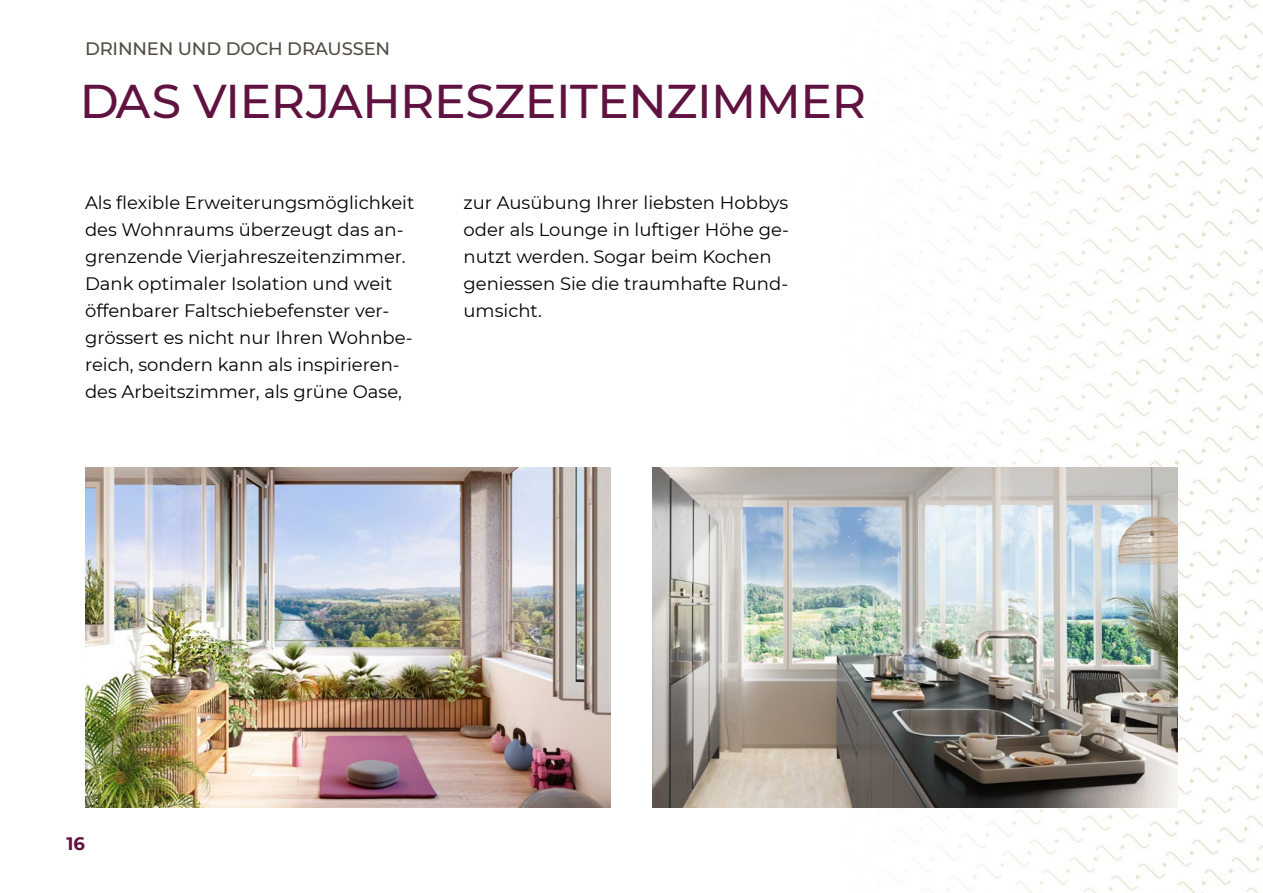
<style>
.page{position:relative;width:1263px;height:893px;background:#fff}
.page>*{position:absolute;margin:0;border:0;box-sizing:border-box;transform-origin:0 0}
.Rubriktitel__TOC{font:500 47.25px "Montserrat";letter-spacing:-.01em;color:#601240}
.Textblock{font:18px/27px "Montserrat";color:#000}
.Vortitel__TOC{font:500 18px "Montserrat";letter-spacing:-.01em;color:#514d45}
.t1{font:700 18px "Montserrat";color:#601240}
</style>
<div class="page">
<img style="left:842px;top:0;width:421px;height:893px">
<img style="left:85px;top:468px;width:525px;height:340px">
<img style="left:653px;top:468px;width:525px;height:340px">
<p class="Vortitel__TOC" style="left:85px;top:36px;width:307px">DRINNEN UND DOCH DRAUSSEN</p>
<p class="Rubriktitel__TOC" style="left:80px;top:68px;width:788px">DAS VIERJAHRESZEITENZIMMER</p>
<p class="Textblock" style="left:85px;top:189px;width:331px">Als flexible Erweiterungsmöglichkeit des Wohnraums überzeugt das an&shy;grenzende Vierjahreszeitenzimmer.<br>Dank optimaler Isolation und weit öffenbarer Faltschiebefenster ver&shy;grössert es nicht nur Ihren Wohnbe&shy;reich, sondern kann als inspirieren&shy;des Arbeitszimmer, als grüne Oase,</p>
<p class="Textblock" style="left:463px;top:189px;width:327px">zur Ausübung Ihrer liebsten Hobbys oder als Lounge in luftiger Höhe ge&shy;nutzt werden. Sogar beim Kochen geniessen Sie die traumhafte Rund&shy;umsicht.</p>
<p class="t1" style="left:67px;top:831px;width:20px">16</p>
</div>
